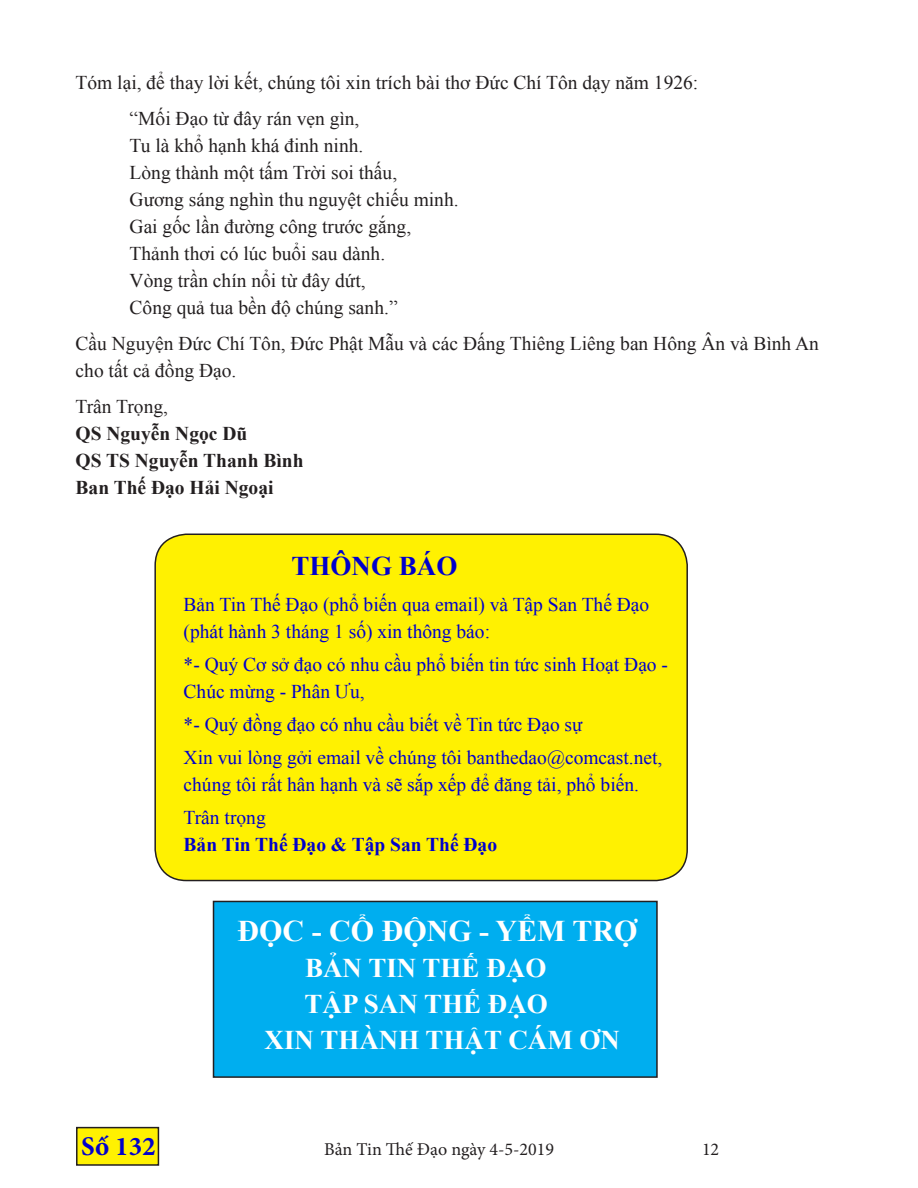
<style>
.page{position:relative;width:918px;height:1188px;background:#fff}
.page>*{position:absolute;margin:0;border:0;box-sizing:border-box;transform-origin:0 0}
.t1{font:700 30px "Times New Roman";color:#fff}
.t2{font:700 27px "Times New Roman";color:#fff}
.t3{font:700 27px "Times New Roman";color:#00c}
.t4{font:700 27px "Minion Pro";color:#00c}
.t5{font:19.5px/27px "Times New Roman";color:#231f20}
.t6{font:19.5px/27px "Times New Roman";color:#00c}
.t7{font:700 19.5px/27px "Times New Roman";color:#231f20}
.t8{font:700 19.5px "Times New Roman";color:#00c}
.t9{font:18px "Minion Pro";color:#231f20}
</style>
<div class="page">
<div style="left:77px;top:1128px;width:81px;height:37px;background:#fff101"></div>
<div style="left:76px;top:1127px;width:83px;height:39px;border:2px solid #231f20"></div>
<div style="left:214px;top:901px;width:443px;height:176px;background:#00aeef"></div>
<div style="left:213px;top:901px;width:445px;height:177px;border:2px solid #231f20"></div>
<div style="left:155px;top:534px;width:532px;height:347px;background:#fff101;border-radius:31px"></div>
<div style="left:154px;top:534px;width:534px;height:347px;border:2px solid #231f20;border-radius:31px"></div>
<p class="t5" style="left:130px;top:64px;width:570px;line-height:36px;text-indent:-54px">Tóm lại, để thay lời kết, chúng tôi xin trích bài thơ Đức Chí Tôn dạy năm 1926: “Mối Đạo từ đây rán vẹn gìn,</p>
<p class="t5" style="left:130px;top:132px;width:331px">Tu là khổ hạnh khá đinh ninh.<br>Lòng thành một tấm Trời soi thấu,<br>Gương sáng nghìn thu nguyệt chiếu minh.<br>Gai gốc lần đường công trước gắng,<br>Thảnh thơi có lúc buổi sau dành.<br>Vòng trần chín nổi từ đây dứt,<br>Công quả tua bền độ chúng sanh.”</p>
<p class="t5" style="left:76px;top:330px;width:745px">Cầu Nguyện Đức Chí Tôn, Đức Phật Mẫu và các Đấng Thiêng Liêng ban Hông Ân và Bình An cho tất cả đồng Đạo.</p>
<p class="t5" style="left:76px;top:393px;width:94px">Trân Trọng,</p>
<p class="t7" style="left:76px;top:420px;width:229px">QS Nguyễn Ngọc Dũ<br>QS TS Nguyễn Thanh Bình<br>Ban Thế Đạo Hải Ngoại</p>
<h2 class="t3" style="left:292px;top:547px;width:167px">THÔNG BÁO</h2>
<p class="t6" style="left:184px;top:591px;width:467px">Bản Tin Thế Đạo (phổ biến qua email) và Tập San Thế Đạo (phát hành 3 tháng 1 số) xin thông báo:</p>
<p class="t6" style="left:184px;top:651px;width:486px">*- Quý Cơ sở đạo có nhu cầu phổ biến tin tức sinh Hoạt Đạo -<br>Chúc mừng - Phân Ưu,</p>
<p class="t6" style="left:184px;top:708px;width:480px;line-height:33px">*- Quý đồng đạo có nhu cầu biết về Tin tức Đạo sự<br>Xin vui lòng gởi email về chúng tôi banthedao@comcast.net,</p>
<p class="t6" style="left:184px;top:768px;width:457px;line-height:33px">chúng tôi rất hân hạnh và sẽ sắp xếp để đăng tải, phổ biến.<br>Trân trọng</p>
<p class="t8" style="left:184px;top:831px;width:315px">Bản Tin Thế Đạo &amp; Tập San Thế Đạo</p>
<h1 class="t1" style="left:238px;top:910px;width:401px">ĐỌC - CỔ ĐỘNG - YỂM TRỢ</h1>
<h2 class="t2" style="left:305px;top:949px;width:243px">BẢN TIN THẾ ĐẠO</h2>
<h2 class="t2" style="left:305px;top:985px;width:245px">TẬP SAN THẾ ĐẠO</h2>
<h2 class="t2" style="left:265px;top:1021px;width:357px">XIN THÀNH THẬT CÁM ƠN</h2>
<h2 class="t4" style="left:81px;top:1128px;width:76px">Số 132</h2>
<p class="t9" style="left:324px;top:1138px;width:232px">Bản Tin Thế Đạo ngày 4-5-2019</p>
<p class="t9" style="left:702px;top:1138px;width:19px">12</p>
</div>
